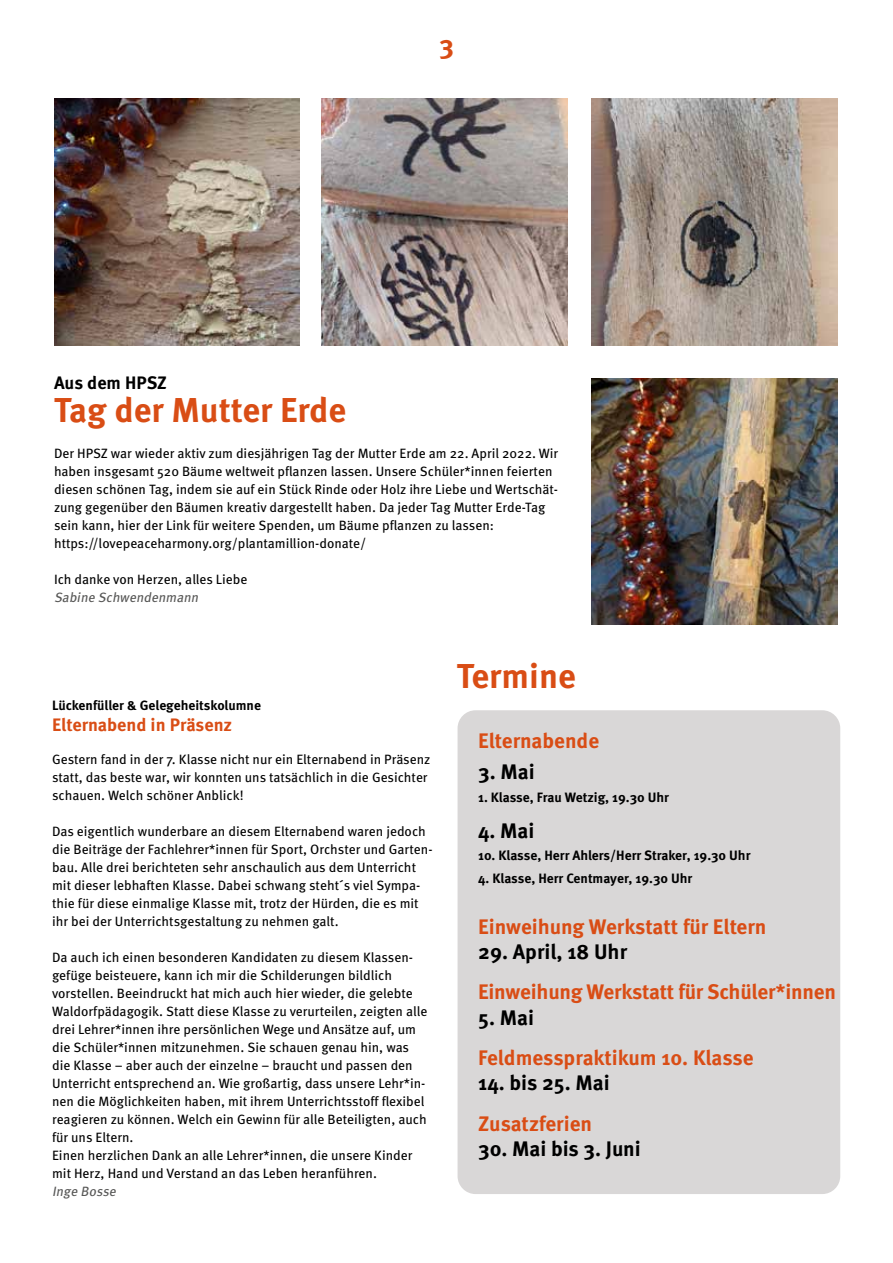
<style>
.page{position:relative;width:893px;height:1263px;background:#fff}
.page>*{position:absolute;margin:0;border:0;box-sizing:border-box;transform-origin:0 0}
.t1{font:700 34.5px "Meta Hebrew";color:#d94d15}
.t2{font:700 27px "Meta Hebrew";color:#d94d15}
.t3{font:700 21px "Meta Hebrew";letter-spacing:-.01em;color:#d94d15}
.t4{font:700 21px "Meta Hebrew";color:#000}
.t5{font:700 18px "Meta Hebrew";color:#d94d15}
.t6{font:700 18px "Meta Hebrew";color:#000}
.t7{font:13.5px/18px "Meta Hebrew";color:#000}
.t8{font:700 13.5px "Meta Hebrew";color:#000}
.t9{font:italic 13.5px "Meta Hebrew";color:#575756}
</style>
<div class="page">
<div style="left:458px;top:710px;width:382px;height:484px;background:#d9d7d7;border-radius:18px"></div>
<img style="left:592px;top:99px;width:245px;height:247px">
<img style="left:592px;top:378px;width:245px;height:247px">
<img style="left:54px;top:99px;width:245px;height:247px">
<img style="left:322px;top:99px;width:245px;height:247px">
<h2 class="t2" style="left:439px;top:28px;width:16px">3</h2>
<h3 class="t6" style="left:54px;top:371px;width:114px">Aus dem HPSZ</h3>
<h1 class="t1" style="left:54px;top:388px;width:294px">Tag der Mutter Erde</h1>
<p class="t7" style="left:54px;top:445px;width:506px">Der HPSZ war wieder aktiv zum diesjährigen Tag der Mutter Erde am 22. April 2022. Wir haben insgesamt 520 Bäume weltweit pflanzen lassen. Unsere Schüler*innen feierten diesen schönen Tag, indem sie auf ein Stück Rinde oder Holz ihre Liebe und Wertschät&shy;zung gegenüber den Bäumen kreativ dargestellt haben. Da jeder Tag Mutter Erde-Tag sein kann, hier der Link für weitere Spenden, um Bäume pflanzen zu lassen: https://lovepeaceharmony.org/plantamillion-donate/</p>
<p class="t7" style="left:54px;top:571px;width:195px">Ich danke von Herzen, alles Liebe</p>
<p class="t9" style="left:54px;top:589px;width:149px">Sabine Schwendenmann</p>
<p class="t8" style="left:52px;top:697px;width:210px">Lückenfüller &amp; Gelegeheitskolumne</p>
<h3 class="t5" style="left:52px;top:713px;width:182px">Elternabend in Präsenz</h3>
<p class="t7" style="left:52px;top:751px;width:380px">Gestern fand in der 7. Klasse nicht nur ein Elternabend in Präsenz statt, das beste war, wir konnten uns tatsächlich in die Gesichter schauen. Welch schöner Anblick!</p>
<p class="t7" style="left:52px;top:823px;width:382px">Das eigentlich wunderbare an diesem Elternabend waren jedoch die Beiträge der Fachlehrer*innen für Sport, Orchster und Garten&shy;bau. Alle drei berichteten sehr anschaulich aus dem Unterricht mit dieser lebhaften Klasse. Dabei schwang steht´s viel Sympa&shy;thie für diese einmalige Klasse mit, trotz der Hürden, die es mit ihr bei der Unterrichtsgestaltung zu nehmen galt.</p>
<p class="t7" style="left:52px;top:949px;width:377px">Da auch ich einen besonderen Kandidaten zu diesem Klassen&shy;gefüge beisteuere, kann ich mir die Schilderungen bildlich vorstellen. Beeindruckt hat mich auch hier wieder, die gelebte Waldorfpädagogik. Statt diese Klasse zu verurteilen, zeigten alle drei Lehrer*innen ihre persönlichen Wege und Ansätze auf, um die Schüler*innen mitzunehmen. Sie schauen genau hin, was die Klasse – aber auch der einzelne – braucht und passen den Unterricht entsprechend an. Wie großartig, dass unsere Lehr*in&shy;nen die Möglichkeiten haben, mit ihrem Unterrichtsstoff flexibel reagieren zu können. Welch ein Gewinn für alle Beteiligten, auch für uns Eltern.<br>Einen herzlichen Dank an alle Lehrer*innen, die unsere Kinder mit Herz, Hand und Verstand an das Leben heranführen.</p>
<p class="t9" style="left:52px;top:1183px;width:68px">Inge Bosse</p>
<h1 class="t1" style="left:457px;top:654px;width:121px">Termine</h1>
<h3 class="t3" style="left:478px;top:727px;width:123px">Elternabende</h3>
<h3 class="t4" style="left:478px;top:758px;width:58px">3. Mai</h3>
<p class="t8" style="left:478px;top:788px;width:192px">1. Klasse, Frau Wetzig, 19.30 Uhr</p>
<h3 class="t4" style="left:478px;top:817px;width:58px">4. Mai</h3>
<p class="t8" style="left:478px;top:847px;width:274px">10. Klasse, Herr Ahlers/Herr Straker, 19.30 Uhr</p>
<p class="t8" style="left:478px;top:869px;width:216px">4. Klasse, Herr Centmayer, 19.30 Uhr</p>
<h3 class="t3" style="left:478px;top:913px;width:290px">Einweihung Werkstatt für Eltern</h3>
<h3 class="t4" style="left:478px;top:938px;width:150px">29. April, 18 Uhr</h3>
<h3 class="t3" style="left:478px;top:979px;width:359px">Einweihung Werkstatt für Schüler*innen</h3>
<h3 class="t4" style="left:478px;top:1004px;width:57px">5. Mai</h3>
<h3 class="t3" style="left:478px;top:1044px;width:277px">Feldmesspraktikum 10. Klasse</h3>
<h3 class="t4" style="left:478px;top:1070px;width:133px">14. bis 25. Mai</h3>
<h3 class="t3" style="left:478px;top:1110px;width:116px">Zusatzferien</h3>
<h3 class="t4" style="left:478px;top:1135px;width:164px">30. Mai bis 3. Juni</h3>
</div>
